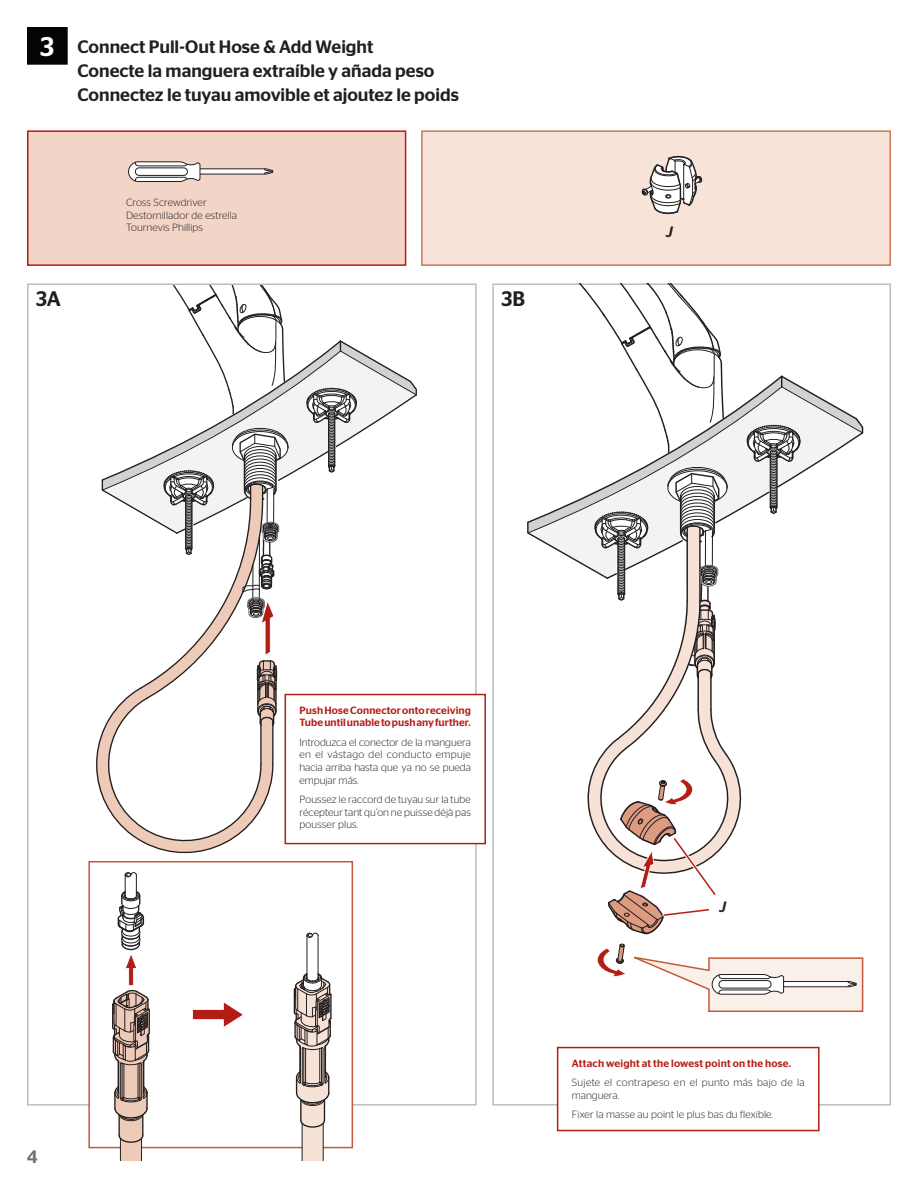
<style>
.page{position:relative;width:918px;height:1188px;background:#fff}
.page>*{position:absolute;margin:0;border:0;box-sizing:border-box;transform-origin:0 0}
.t1{font:500 27px "Stag Sans";color:#fff}
.t2{font:500 21px "Stag Sans";color:#231f20}
.t3{font:500 18px/24px "Stag Sans";color:#231f20}
.t4{font:500 18px "Stag Sans";color:#57585a}
.t5{font:italic 500 15px "Stag Sans";color:#231f20}
.t6{font:italic 500 15px "Stag Sans";color:#231f20;scale:.95 1}
.t7{font:300 10.5px/12.6px "Stag Sans";letter-spacing:.01em;color:#231f20;text-align:justify}
.t8{font:500 10.5px/12.6px "Stag Sans";letter-spacing:.01em;color:#b41d15}
.t9{font:300 10.5px/12.6px "Stag Sans";letter-spacing:.03em;color:#231f20}
</style>
<div class="page">
<div style="left:27px;top:27px;width:41px;height:38px;background:#040503;border:1px solid #040503"></div>
<div style="left:27px;top:130px;width:379px;height:136px;background:#f3d5c7;border:2px solid #b41d15"></div>
<div style="left:421px;top:130px;width:470px;height:136px;background:#f7e3d8;border:2px solid #cf7557"></div>
<svg style="left:641px;top:156px;width:62px;height:59px"></svg>
<div style="left:285px;top:694px;width:201px;height:150px;border:2px solid #b41d15"></div>
<div style="left:557px;top:1047px;width:263px;height:84px;border:2px solid #b41d15"></div>
<svg style="left:128px;top:161px;width:145px;height:21px"></svg>
<svg style="left:85px;top:285px;width:332px;height:876px"></svg>
<svg style="left:597px;top:943px;width:267px;height:69px"></svg>
<svg style="left:527px;top:284px;width:336px;height:651px"></svg>
<h1 class="t1" style="left:40px;top:31px;width:16px">3</h1>
<h3 class="t3" style="left:78px;top:34px;width:383px">Connect Pull-Out Hose &amp; Add Weight<br>Conecte la manguera extraíble y añada peso<br>Connectez le tuyau amovible et ajoutez le poids</h3>
<p class="t7" style="left:126px;top:196px;width:113px;text-align:left">Cross Screwdriver<br>Destornillador de estrella<br>Tournevis Phillips</p>
<h2 class="t2" style="left:36px;top:287px;width:26px">3A</h2>
<h2 class="t2" style="left:501px;top:287px;width:25px">3B</h2>
<h3 class="t6" style="left:666px;top:223px;width:8px">J</h3>
<h3 class="t4" style="left:27px;top:1146px;width:12px">4</h3>
<p class="t8" style="left:300px;top:704px;width:173px">Push Hose Connector onto receiving<br>Tube until unable to push any further.</p>
<p class="t7" style="left:300px;top:736px;width:173px">Introduzca el conector de la manguera en el vástago del conducto empuje hacia arriba hasta que ya no se pueda empujar más.</p>
<p class="t7" style="left:300px;top:793px;width:173px">Poussez le raccord de tuyau sur la tube récepteur tant qu’on ne puisse déjà pas pousser plus.</p>
<h3 class="t5" style="left:714px;top:899px;width:19px">B 3J</h3>
<p class="t8" style="left:572px;top:1057px;width:221px">Attach weight at the lowest point on the hose.</p>
<p class="t9" style="left:572px;top:1076px;width:234px">Sujete el contrapeso en el punto más bajo de la manguera.</p>
<p class="t7" style="left:572px;top:1108px;width:203px">Fixer la masse au point le plus bas du flexible.</p>
</div>
